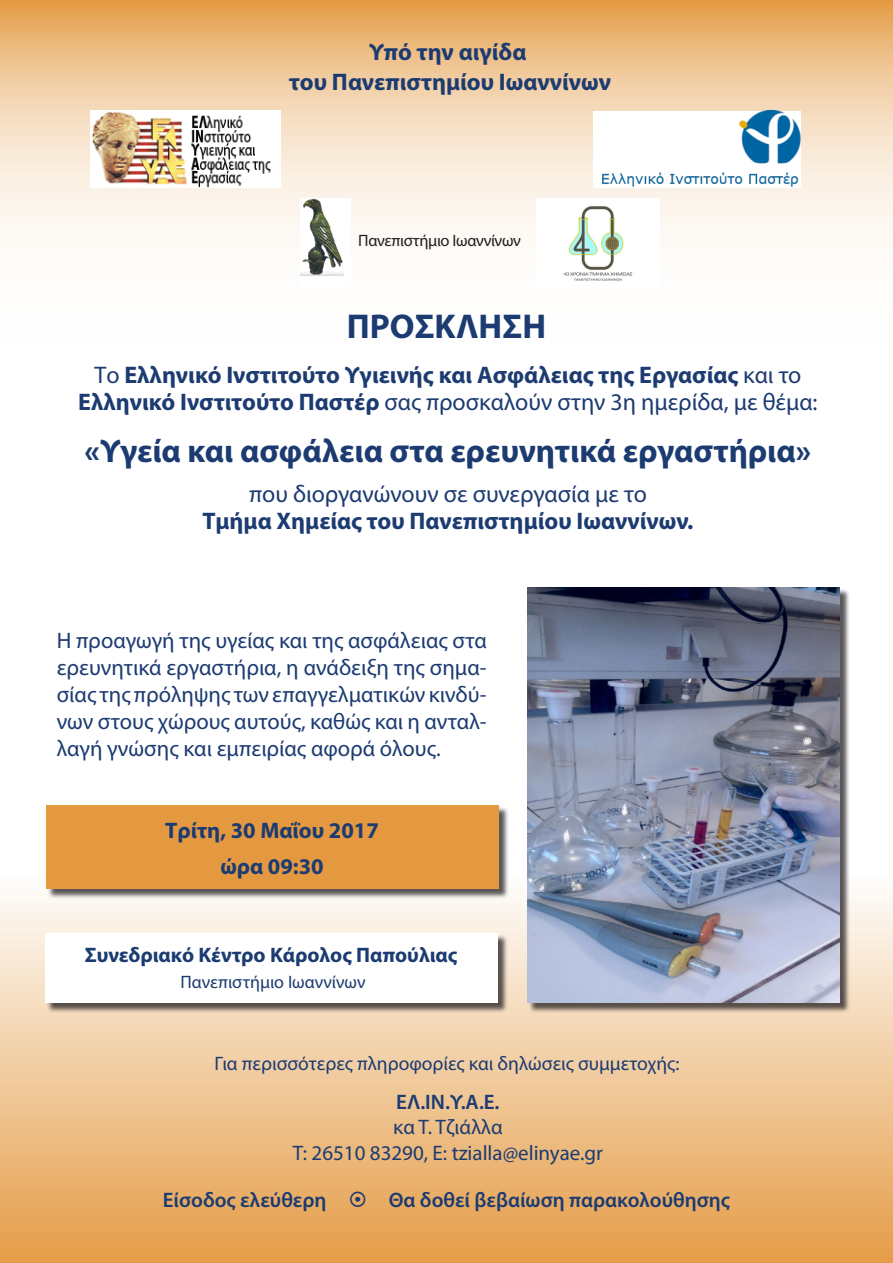
<style>
.page{position:relative;width:893px;height:1263px;background:#fff}
.page>*{position:absolute;margin:0;border:0;box-sizing:border-box;transform-origin:0 0}
.t1{font:700 34.5px "Myriad Pro";color:#1c3b71}
.t2{font:700 33px "Myriad Pro";color:#1c3b71}
.t3{font:700 24px/27px "Myriad Pro";color:#1c3b71;text-align:center}
.t4{font:24px "Myriad Pro";color:#1c3b71}
.basiko_periodikou{font:22.5px/27px "Myriad Pro";color:#1c3b71;text-align:justify}
.t5{font:700 22.5px "Myriad Pro";color:#1c3b71}
.t6{font:600 21px "Myriad Pro";color:#1c3b71}
.t7{font:21px "Myriad Pro";color:#1c3b71}
.t8{font:700 21px "Myriad Pro";color:#1c3b71}
.t9{font:19.5px "Myriad Pro";color:#1c3b71}
.t10{font:18px "Myriad Pro";color:#1c3b71}
.t11{font:16.5px "Myriad Pro";letter-spacing:-.02em;color:#231f20}
.s1{font-weight:400}
</style>
<div class="page">
<svg style="left:0;top:0;width:893px;height:239px;background:#f2d2ad"></svg>
<div style="left:0;top:876px;width:893px;height:387px;background:linear-gradient(to bottom,#fefefd,#e49c47)"></div>
<img style="left:91px;top:111px;width:190px;height:76px">
<div style="left:46px;top:934px;width:462px;height:79px;background:#231f20;opacity:.75"></div>
<div style="left:45px;top:933px;width:452px;height:70px;background:#fff"></div>
<img style="left:593px;top:111px;width:208px;height:76px">
<div style="left:529px;top:589px;width:321px;height:424px;background:#231f20;opacity:.75"></div>
<img style="left:527px;top:587px;width:313px;height:415px">
<div style="left:47px;top:806px;width:462px;height:93px;background:#231f20;opacity:.75"></div>
<div style="left:46px;top:805px;width:452px;height:83px;background:#e49941"></div>
<div style="left:300px;top:199px;width:51px;height:88px;background:#fff"></div>
<img style="left:300px;top:199px;width:44px;height:76px">
<img style="left:536px;top:199px;width:123px;height:82px">
<svg style="left:350px;top:1191px;width:15px;height:16px"></svg>
<p class="t3" style="left:369px;top:38px;width:159px">Υπό την αιγίδα</p>
<p class="t3" style="left:289px;top:68px;width:323px">του Πανεπιστημίου Ιωαννίνων</p>
<p class="t11" style="left:358px;top:230px;width:164px">Πανεπιστήμιο Ιωαννίνων</p>
<p class="t1" style="left:347px;top:304px;width:201px">ΠΡΟΣΚΛΗΣΗ</p>
<p class="t3" style="left:78px;top:360px;width:741px"><span class="s1">Το</span> Ελληνικό Ινστιτούτο Υγιεινής και Ασφάλειας της Εργασίας <span class="s1">και το<br></span>Ελληνικό Ινστιτούτο Παστέρ <span class="s1">σας προσκαλούν στην 3η ημερίδα, με θέμα:</span></p>
<p class="t2" style="left:85px;top:429px;width:728px">«Υγεία και ασφάλεια στα ερευνητικά εργαστήρια»</p>
<p class="t4" style="left:249px;top:479px;width:399px">που διοργανώνουν σε συνεργασία με το</p>
<p class="t3" style="left:202px;top:506px;width:493px">Τμήμα Χημείας του Πανεπιστημίου Ιωαννίνων.</p>
<p class="basiko_periodikou" style="left:57px;top:627px;width:432px">Η προαγωγή της υγείας και της ασφάλειας στα ερευνητικά εργαστήρια, η ανάδειξη της σημα&shy;σίας της πρόληψης των επαγγελματικών κινδύ&shy;νων στους χώρους αυτούς, καθώς και η ανταλ&shy;λαγή γνώσης και εμπειρίας αφορά όλους.</p>
<p class="t5" style="left:165px;top:816px;width:215px">Τρίτη, 30 Μαΐου 2017</p>
<p class="t5" style="left:220px;top:851px;width:105px">ώρα 09:30</p>
<p class="t8" style="left:85px;top:941px;width:374px">Συνεδριακό Κέντρο Κάρολος Παπούλιας</p>
<p class="t10" style="left:180px;top:971px;width:187px">Πανεπιστήμιο Ιωαννίνων</p>
<p class="t9" style="left:215px;top:1051px;width:466px">Για περισσότερες πληροφορίες και δηλώσεις συμμετοχής:</p>
<p class="t6" style="left:396px;top:1089px;width:105px">ΕΛ.ΙΝ.Υ.Α.Ε.</p>
<p class="t7" style="left:393px;top:1114px;width:111px">κα Τ. Τζιάλλα</p>
<p class="t7" style="left:293px;top:1139px;width:312px">Τ: 26510 83290, Ε: tzialla@elinyae.gr</p>
<p class="t6" style="left:163px;top:1186px;width:165px">Είσοδος ελεύθερη</p>
<p class="t6" style="left:389px;top:1186px;width:343px">Θα δοθεί βεβαίωση παρακολούθησης</p>
</div>
